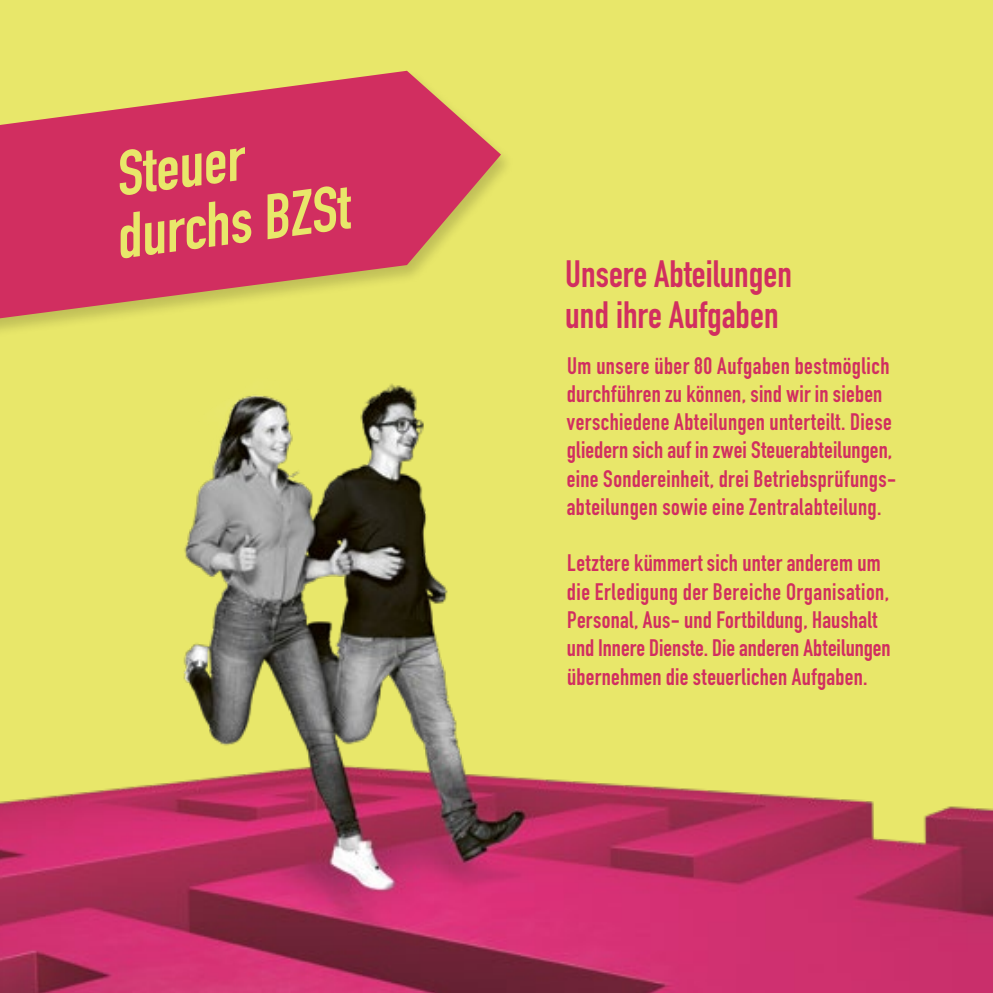
<style>
.page{position:relative;width:993px;height:993px;background:#fff}
.page>*{position:absolute;margin:0;border:0;box-sizing:border-box;transform-origin:0 0}
.t1{font:700 62.25px/62.5px "DIN Condensed";color:#e8e76a}
.t2{font:700 37.5px/40.8px "DIN Condensed";color:#d12e60}
.t3{font:700 23.5px/28.2px "DIN Condensed";letter-spacing:.015em;color:#d12e60}
</style>
<div class="page">
<div style="left:0;top:0;width:992px;height:992px;background:#e8e76a"></div>
<svg style="left:0;top:71px;width:501px;height:103px;fill:#d12e60"></svg>
<img style="left:0;top:174px;width:992px;height:818px">
<h1 class="t1" style="left:102px;top:145px;width:236px;rotate:-8deg">Steuer durchs BZSt</h1>
<h2 class="t2" style="left:565px;top:253px;width:228px">Unsere Abteilungen und ihre Aufgaben</h2>
<p class="t3" style="left:566px;top:351px;width:331px">Um unsere über 80 Aufgaben bestmöglich durchführen zu können, sind wir in sieben verschiedene Abteilungen unterteilt. Diese gliedern sich auf in zwei Steuerabteilungen, eine Sondereinheit, drei Betriebsprüfungs&shy;abteilungen sowie eine Zentralabteilung.</p>
<p class="t3" style="left:566px;top:548px;width:325px">Letztere kümmert sich unter anderem um die Erledigung der Bereiche Organisation, Personal, Aus- und Fortbildung, Haushalt und Innere Dienste. Die anderen Abteilungen übernehmen die steuerlichen Aufgaben.</p>
</div>
